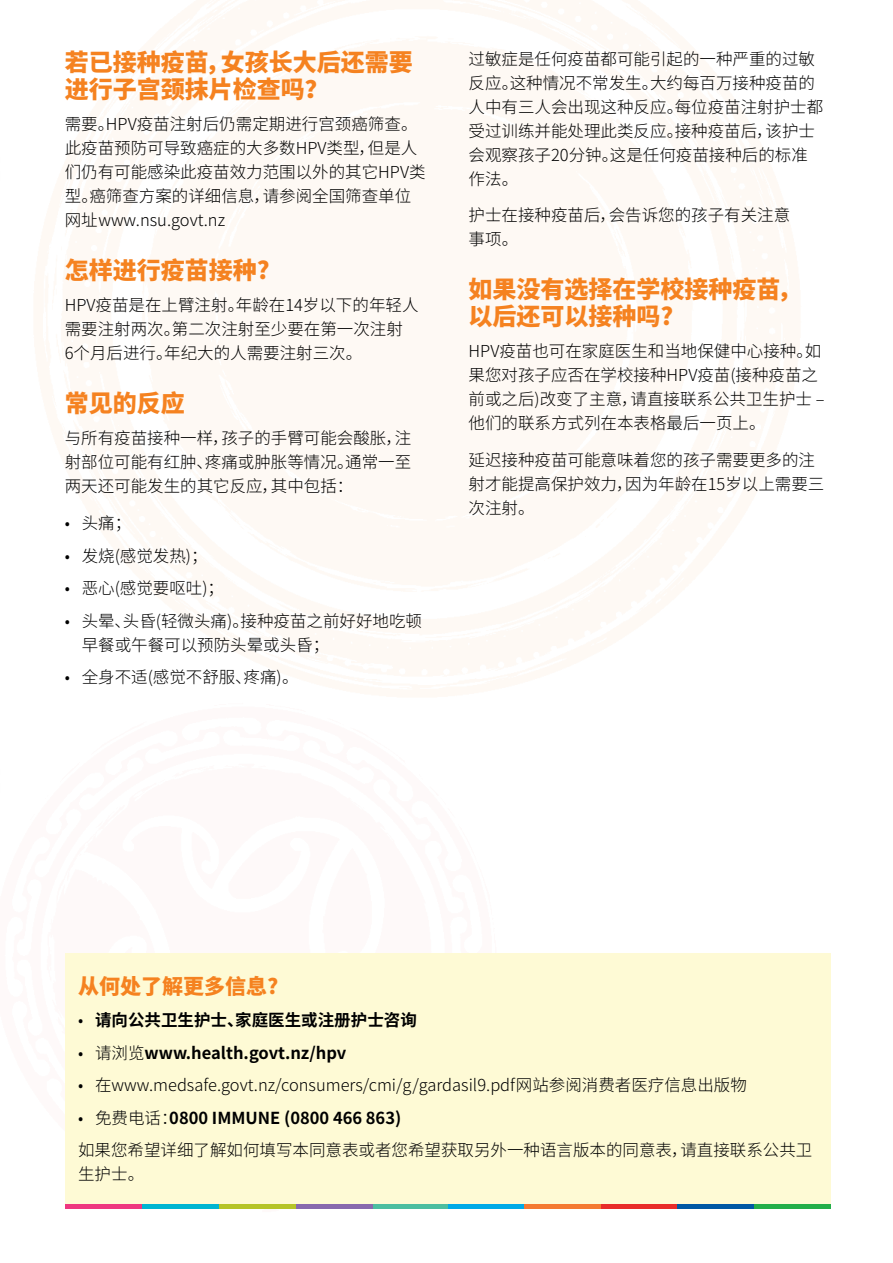
<style>
.page{position:relative;width:893px;height:1263px;background:#fff}
.page>*{position:absolute;margin:0;border:0;box-sizing:border-box;transform-origin:0 0}
.t1{font:900 24px/27px "Noto Sans CJ Ksc";color:#f58220}
.t2{font:900 21px "Noto Sans CJ Ksc";color:#f58220}
.t3{font:300 16.5px/24px "Noto Sans CJ Ksc";color:#000}
.t4{font:700 16.5px "Noto Sans CJ Ksc";color:#000}
.s1{font-weight:300}
.s2{font-weight:700}
</style>
<div class="page">
<div style="left:65px;top:953px;width:765px;height:256px;background:#fefad5"></div>
<div style="left:65px;top:1204px;width:77px;height:5px;background:#ee3780"></div>
<div style="left:142px;top:1204px;width:77px;height:5px;background:#00b5d1"></div>
<div style="left:219px;top:1204px;width:77px;height:5px;background:#b5c428"></div>
<div style="left:296px;top:1204px;width:77px;height:5px;background:#8869ae"></div>
<div style="left:373px;top:1204px;width:76px;height:5px;background:#4cbea0"></div>
<div style="left:448px;top:1204px;width:77px;height:5px;background:#00aae7"></div>
<div style="left:524px;top:1204px;width:77px;height:5px;background:#f47932"></div>
<div style="left:601px;top:1204px;width:76px;height:5px;background:#e82c2a"></div>
<div style="left:677px;top:1204px;width:77px;height:5px;background:#0058a4"></div>
<div style="left:754px;top:1204px;width:76px;height:5px;background:#23ae49"></div>
<h1 class="t1" style="left:65px;top:49px;width:349px">若已接种疫苗，女孩长大后还需要进行子宫颈抹片检查吗？</h1>
<p class="t3" style="left:65px;top:112px;width:362px">需要。HPV疫苗注射后仍需定期进行宫颈癌筛查。此疫苗预防可导致癌症的大多数HPV类型，但是人们仍有可能感染此疫苗效力范围以外的其它HPV类型。癌筛查方案的详细信息，请参阅全国筛查单位网址www.nsu.govt.nz</p>
<h1 class="t1" style="left:65px;top:257px;width:206px">怎样进行疫苗接种?</h1>
<p class="t3" style="left:65px;top:293px;width:355px">HPV疫苗是在上臂注射。年龄在14岁以下的年轻人需要注射两次。第二次注射至少要在第一次注射<br>6个月后进行。年纪大的人需要注射三次。</p>
<h1 class="t1" style="left:65px;top:390px;width:121px">常见的反应</h1>
<p class="t3" style="left:65px;top:426px;width:348px;text-align:justify">与所有疫苗接种一样，孩子的手臂可能会酸胀，注射部位可能有红肿、疼痛或肿胀等情况。通常一至两天还可能发生的其它反应，其中包括：</p>
<p class="t3" style="left:65px;top:511px;width:68px">• 头痛；</p>
<p class="t3" style="left:65px;top:544px;width:144px">• 发烧(感觉发热)；</p>
<p class="t3" style="left:65px;top:576px;width:161px">• 恶心(感觉要呕吐)；</p>
<p class="t3" style="left:82px;top:609px;width:342px;text-indent:-17px">• 头晕、头昏(轻微头痛)。接种疫苗之前好好地吃顿早餐或午餐可以预防头晕或头昏；</p>
<p class="t3" style="left:65px;top:665px;width:235px">• 全身不适(感觉不舒服、疼痛)。</p>
<p class="t3" style="left:468px;top:47px;width:356px">过敏症是任何疫苗都可能引起的一种严重的过敏反应。这种情况不常发生。大约每百万接种疫苗的人中有三人会出现这种反应。每位疫苗注射护士都受过训练并能处理此类反应。接种疫苗后，该护士会观察孩子20分钟。这是任何疫苗接种后的标准作法。</p>
<p class="t3" style="left:468px;top:204px;width:323px">护士在接种疫苗后，会告诉您的孩子有关注意事项。</p>
<h1 class="t1" style="left:468px;top:276px;width:334px">如果没有选择在学校接种疫苗，以后还可以接种吗?</h1>
<p class="t3" style="left:468px;top:340px;width:357px">HPV疫苗也可在家庭医生和当地保健中心接种。如果您对孩子应否在学校接种HPV疫苗(接种疫苗之前或之后)改变了主意，请直接联系公共卫生护士 –他们的联系方式列在本表格最后一页上。</p>
<p class="t3" style="left:468px;top:448px;width:357px">延迟接种疫苗可能意味着您的孩子需要更多的注射才能提高保护效力，因为年龄在15岁以上需要三次注射。</p>
<p class="t2" style="left:78px;top:974px;width:202px">从何处了解更多信息?</p>
<p class="t4" style="left:78px;top:1011px;width:340px"><span class="s1">•</span> 请向公共卫生护士、家庭医生或注册护士咨询</p>
<p class="t4" style="left:78px;top:1043px;width:270px"><span class="s1">• 请浏览</span>www.health.govt.nz/hpv</p>
<p class="t3" style="left:78px;top:1073px;width:670px">• 在www.medsafe.govt.nz/consumers/cmi/g/gardasil9.pdf网站参阅消费者医疗信息出版物</p>
<p class="t3" style="left:78px;top:1102px;width:736px;line-height:32.5px">• 免费电话：<span class="s2">0800 IMMUNE (0800 466 863)<br></span>如果您希望详细了解如何填写本同意表或者您希望获取另外一种语言版本的同意表，请直接联系公共卫</p>
<p class="t3" style="left:78px;top:1162px;width:68px">生护士。</p>
</div>
